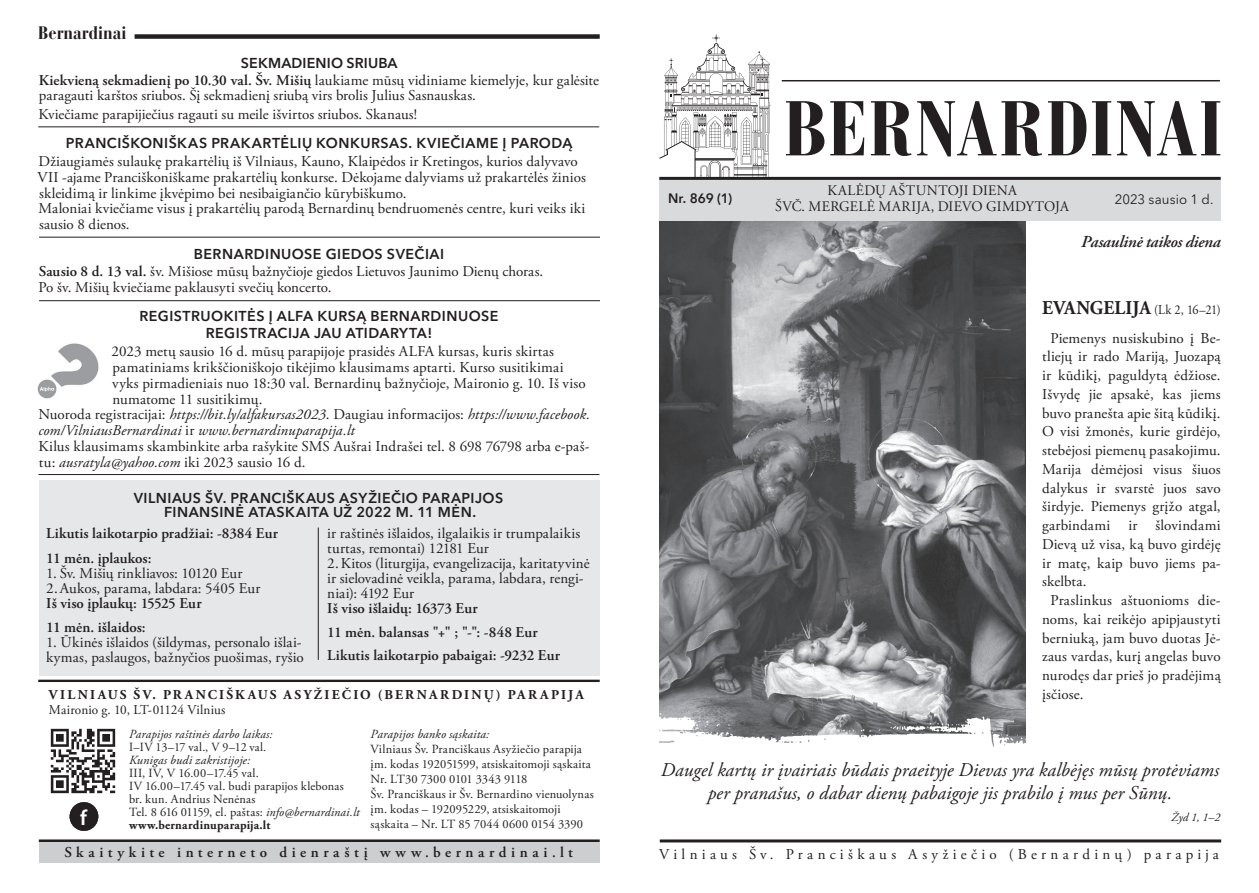
<style>
.page{position:relative;width:1259px;height:893px;background:#fff}
.page>*{position:absolute;margin:0;border:0;box-sizing:border-box;transform-origin:0 0}
.t1{font:700 condensed 76.95px "Bauer Bodoni CE";letter-spacing:.025em;color:#231f20}
.t2{font:600 21.6px "Myriad Pro";color:#fff}
.t3{font:italic 19.5px/23px "Adobe Garamond Pro";color:#231f20;text-align:center}
.t4{font:700 condensed 18px "Bauer Bodoni CE";color:#231f20}
.t5{font:italic 600 16.8px "Adobe Garamond Pro";letter-spacing:-.015em;color:#231f20}
.t6{font:15px/18.8px "Adobe Garamond Pro";letter-spacing:.01em;color:#231f20}
.t7{font:600 15px "Adobe Garamond Pro";letter-spacing:.01em;color:#231f20}
.t8{font:italic 15px/15.8px "Adobe Garamond Pro";letter-spacing:.005em;color:#231f20}
.t9{font:15px "Adobe Garamond Pro";letter-spacing:.285em;color:#231f20}
.t10{font:600 15px "Adobe Garamond Pro";letter-spacing:.305em;color:#231f20}
.t11{font:14.55px "Adobe Garamond Pro";letter-spacing:.02em;color:#231f20}
.t12{font:600 14.25px/14.2px "Avenir Next LT Pro";letter-spacing:.035em;color:#231f20;text-align:center}
.t13{font:600 14.25px "Avenir Next LT Pro";letter-spacing:.01em;color:#231f20}
.t14{font:700 13.5px "Adobe Garamond Pro";letter-spacing:.165em;color:#231f20}
.t15{font:13.5px "Adobe Garamond Pro";color:#231f20}
.t16{font:13.5px "Adobe Garamond Pro";color:#231f20;scale:.91 1}
.t17{font:13.5px "Avenir Next LT Pro";letter-spacing:.005em;color:#231f20}
.t18{font:600 13.5px "Avenir Next LT Pro";color:#231f20}
.t19{font:12.45px/13px "Adobe Garamond Pro";letter-spacing:.015em;color:#231f20}
.t20{font:italic 12.45px "Adobe Garamond Pro";letter-spacing:.01em;color:#231f20}
.t21{font:italic 11.7px "Adobe Garamond Pro";color:#231f20}
.s1{font-weight:600}
.s2{font-style:normal}
.s3{font-style:italic}
.s4{font-weight:700}
.s5{font-weight:700;font-size:19.5px}
</style>
<div class="page">
<hr style="left:782px;top:80px;width:438px;height:1px;background:#231f20">
<hr style="left:39px;top:839px;width:561px;height:3px;background:#231f20">
<div style="left:135px;top:34px;width:465px;height:5px;background:#231f20"></div>
<hr style="left:660px;top:839px;width:561px;height:3px;background:#231f20">
<div style="left:39px;top:842px;width:561px;height:21px;background:#cdced0"></div>
<hr style="left:38px;top:680px;width:562px;height:2px;background:#231f20">
<svg style="left:659px;top:34px;width:111px;height:143px"></svg>
<hr style="left:659px;top:177px;width:561px;height:3px;background:#231f20">
<img style="left:50px;top:728px;width:66px;height:66px">
<div style="left:70px;top:802px;width:28px;height:29px;background:#231f20;border-radius:50%"></div>
<img style="left:660px;top:220px;width:365px;height:490px">
<div style="left:39px;top:480px;width:561px;height:196px;background:#e6e7e9"></div>
<hr style="left:318px;top:527px;width:1px;height:133px;background:#231f20">
<img style="left:659px;top:710px;width:367px;height:37px">
<hr style="left:38px;top:474px;width:561px;height:1px;background:#231f20">
<hr style="left:39px;top:300px;width:561px;height:1px;background:#231f20">
<hr style="left:39px;top:237px;width:561px;height:1px;background:#231f20">
<hr style="left:38px;top:126px;width:561px;height:1px;background:#231f20">
<div style="left:659px;top:180px;width:561px;height:40px;background:#d9dadc"></div>
<img style="left:37px;top:343px;width:62px;height:56px">
<p class="t4" style="left:38px;top:22px;width:90px">Bernardinai</p>
<p class="t13" style="left:241px;top:54px;width:158px">SEKMADIENIO SRIUBA</p>
<p class="t6" style="left:39px;top:73px;width:562px;line-height:15px"><span class="s1">Kiekvieną sekmadienį po 10.30 val. Šv. Mišių</span> laukiame mūsų vidiniame kiemelyje, kur galėsite paragauti karštos sriubos. Šį sekmadienį sriubą virs brolis Julius Sasnauskas.</p>
<p class="t6" style="left:38px;top:105px;width:380px">Kviečiame parapijiečius ragauti su meile išvirtos sriubos. Skanaus!</p>
<p class="t12" style="left:66px;top:136px;width:508px">PRANCIŠKONIŠKAS PRAKARTĖLIŲ KONKURSAS. KVIEČIAME Į PARODĄ</p>
<p class="t6" style="left:38px;top:154px;width:550px;line-height:15.8px">Džiaugiamės sulaukę prakartėlių iš Vilniaus, Kauno, Klaipėdos ir Kretingos, kurios dalyvavo<br>VII -ajame Pranciškoniškame prakartėlių konkurse. Dėkojame dalyviams už prakartėlės žinios skleidimą ir linkime įkvėpimo bei nesibaigiančio kūrybiškumo.</p>
<p class="t6" style="left:38px;top:201px;width:548px;line-height:15.8px">Maloniai kviečiame visus į prakartėlių parodą Bernardinų bendruomenės centre, kuri veiks iki sausio 8 dienos.</p>
<p class="t12" style="left:194px;top:246px;width:252px">BERNARDINUOSE GIEDOS SVEČIAI</p>
<p class="t6" style="left:39px;top:263px;width:506px"><span class="s1">Sausio 8 d. 13 val.</span> šv. Mišiose mūsų bažnyčioje giedos Lietuvos Jaunimo Dienų choras.</p>
<p class="t6" style="left:38px;top:279px;width:295px">Po šv. Mišių kviečiame paklausyti svečių koncerto.</p>
<p class="t12" style="left:139px;top:308px;width:360px">REGISTRUOKITĖS Į ALFA KURSĄ BERNARDINUOSE</p>
<p class="t12" style="left:206px;top:326px;width:228px">REGISTRACIJA JAU ATIDARYTA!</p>
<p class="t6" style="left:112px;top:344px;width:475px;line-height:15.8px">2023 metų sausio 16 d. mūsų parapijoje prasidės ALFA kursas, kuris skirtas pamatiniams krikščioniškojo tikėjimo klausimams aptarti. Kurso susitikimai vyks pirmadieniais nuo 18:30 val. Bernardinų bažnyčioje, Maironio g. 10. Iš viso numatome 11 susitikimų.</p>
<p class="t8" style="left:38px;top:407px;width:553px"><span class="s2">Nuoroda registracijai:</span> https://bit.ly/alfakursas2023<span class="s2">. Daugiau informacijos:</span> https://www.facebook. com/VilniausBernardinai <span class="s2">ir</span> www.bernardinuparapija.lt</p>
<p class="t6" style="left:38px;top:439px;width:552px;line-height:15.8px">Kilus klausimams skambinkite arba rašykite SMS Aušrai Indrašei tel. 8 698 76798 arba e-paš&shy;tu: <span class="s3">ausratyla@yahoo.com</span> iki 2023 sausio 16 d.</p>
<p class="t12" style="left:134px;top:490px;width:371px">VILNIAUS ŠV. PRANCIŠKAUS ASYŽIEČIO PARAPIJOS<br>FINANSINĖ ATASKAITA UŽ 2022 M. 11 MĖN.</p>
<p class="t7" style="left:46px;top:525px;width:233px">Likutis laikotarpio pradžiai: -8384 Eur</p>
<p class="t7" style="left:46px;top:550px;width:107px">11 mėn. įplaukos:</p>
<p class="t6" style="left:46px;top:565px;width:198px">1. Šv. Mišių rinkliavos: 10120 Eur</p>
<p class="t6" style="left:46px;top:580px;width:216px">2.Aukos, parama, labdara: 5405 Eur</p>
<p class="t7" style="left:46px;top:595px;width:157px">Iš viso įplaukų: 15525 Eur</p>
<p class="t7" style="left:46px;top:618px;width:101px">11 mėn. išlaidos:</p>
<p class="t6" style="left:46px;top:635px;width:259px;line-height:15px">1. Ūkinės išlaidos (šildymas, personalo išlai&shy;kymas, paslaugos, bažnyčios puošimas, ryšio</p>
<p class="t6" style="left:327px;top:527px;width:254px;line-height:15px">ir raštinės išlaidos, ilgalaikis ir trumpalaikis turtas, remontai) 12181 Eur</p>
<p class="t6" style="left:327px;top:557px;width:264px;line-height:15px">2.Kitos (liturgija, evangelizacija, karitatyvinė ir sielovadinė veikla, parama, labdara, rengi&shy;niai): 4192 Eur</p>
<p class="t7" style="left:327px;top:600px;width:152px">Iš viso išlaidų: 16373 Eur</p>
<p class="t7" style="left:327px;top:623px;width:212px">11 mėn. balansas "+" ; "-": -848 Eur</p>
<p class="t7" style="left:327px;top:647px;width:234px">Likutis laikotarpio pabaigai: -9232 Eur</p>
<p class="t14" style="left:49px;top:687px;width:536px">VILNIAUS ŠV. PRANCIŠKAUS ASYŽIEČIO (BERNARDINŲ) PARAPIJA</p>
<p class="t15" style="left:49px;top:701px;width:178px">Maironio g. 10, LT-01124 Vilnius</p>
<p class="t20" style="left:370px;top:726px;width:120px">Parapijos banko sąskaita:</p>
<p class="t19" style="left:370px;top:742px;width:225px;line-height:15px">Vilniaus Šv. Pranciškaus Asyžiečio parapija įm. kodas 192051599, atsiskaitomoji sąskaita Nr. LT30 7300 0101 3343 9118<br>Šv. Pranciškaus ir Šv. Bernardino vienuolynas įm. kodas – 192095229, atsiskaitomoji</p>
<p class="t20" style="left:129px;top:726px;width:145px">Parapijos raštinės darbo laikas:</p>
<p class="t19" style="left:129px;top:741px;width:139px">I–IV 13–17 val., V 9–12 val.</p>
<p class="t20" style="left:129px;top:752px;width:123px">Kunigas budi zakristijoje:</p>
<p class="t19" style="left:129px;top:767px;width:232px">III, IV, V 16.00–17.45 val.<br>IV 16.00–17.45 val. budi parapijos klebonas br. kun. Andrius Nenėnas<br>Tel. 8 616 01159, el. paštas: <span class="s3">info@bernardinai.lt </span><span class="s4">www.bernardinuparapija.lt</span></p>
<h2 class="t2" style="left:80px;top:804px;width:8px">f</h2>
<p class="t19" style="left:370px;top:818px;width:214px">sąskaita – Nr. LT 85 7044 0600 0154 3390</p>
<h1 class="t1" style="left:783px;top:82px;width:440px">BERNARDINAI</h1>
<p class="t11" style="left:827px;top:181px;width:191px">KALĖDŲ AŠTUNTOJI DIENA</p>
<p class="t11" style="left:775px;top:198px;width:295px">ŠVČ. MERGELĖ MARIJA, DIEVO GIMDYTOJA</p>
<p class="t18" style="left:668px;top:190px;width:66px">Nr. 869 (1)</p>
<p class="t17" style="left:1114px;top:191px;width:100px">2023 sausio 1 d.</p>
<p class="t5" style="left:1081px;top:232px;width:141px">Pasaulinė taikos diena</p>
<p class="t16" style="left:1042px;top:302px;width:198px"><span class="s5">EVANGELIJA</span> (Lk 2, 16–21)</p>
<p class="t6" style="left:1042px;top:329px;width:180px;text-align:justify;text-indent:9px">Piemenys nusiskubino į Be&shy;tliejų ir rado Mariją, Juozapą ir kūdikį, paguldytą ėdžiose.<br>Išvydę jie apsakė, kas jiems buvo pranešta apie šitą kūdikį.<br>O visi žmonės, kurie girdėjo, stebėjosi piemenų pasakojimu.<br>Marija dėmėjosi visus šiuos dalykus ir svarstė juos savo širdyje. Piemenys grįžo atgal, garbindami ir šlovindami Dievą už visa, ką buvo girdėję ir matę, kaip buvo jiems pa&shy;skelbta.</p>
<p class="t6" style="left:1042px;top:591px;width:180px;text-align:justify;text-indent:9px">Praslinkus aštuonioms die&shy;noms, kai reikėjo apipjaustyti berniuką, jam buvo duotas Jė&shy;zaus vardas, kurį angelas buvo nurodęs dar prieš jo pradėjimą įsčiose.</p>
<p class="t3" style="left:661px;top:758px;width:559px">Daugel kartų ir įvairiais būdais praeityje Dievas yra kalbėjęs mūsų protėviams per pranašus, o dabar dienų pabaigoje jis prabilo į mus per Sūnų.</p>
<p class="t21" style="left:1171px;top:810px;width:50px">Žyd 1, 1–2</p>
<p class="t10" style="left:64px;top:844px;width:510px">Skaitykite interneto dienraštį www.bernardinai.lt</p>
<p class="t9" style="left:659px;top:845px;width:561px">Vilniaus Šv. Pranciškaus Asyžiečio (Bernardinų) parapija</p>
</div>
